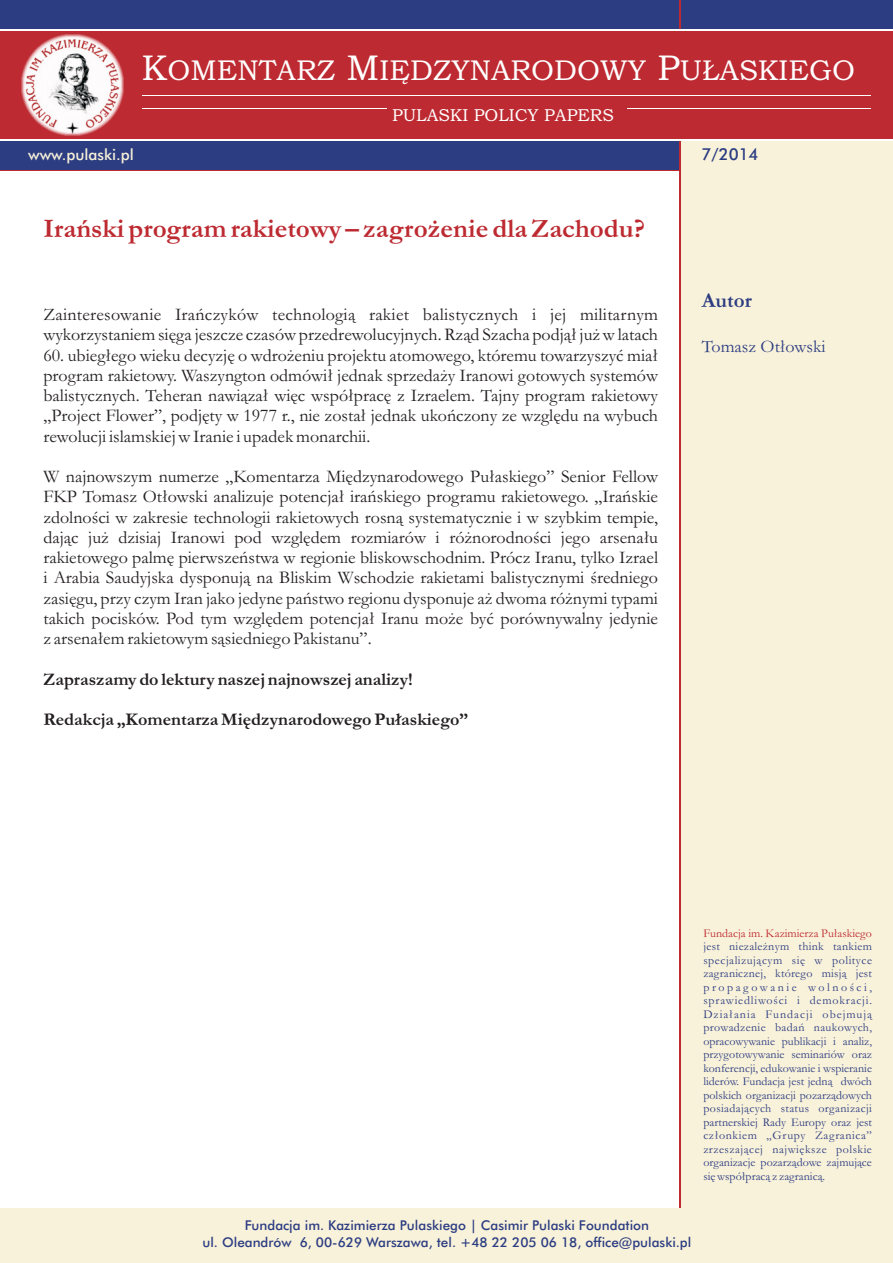
<style>
.page{position:relative;width:893px;height:1263px;background:#fff}
.page>*{position:absolute;margin:0;border:0;box-sizing:border-box;transform-origin:0 0}
.t1{font:28.65px "Bookman Old Style";color:#fff}
.t2{font:700 27px "Garamond";color:#bd2a31}
.t3{font:700 21px "Garamond";color:#2c3d82}
.t4{font:18px/20.2px "Garamond";color:#231f20;text-align:justify}
.t5{font:700 18px "Garamond";color:#231f20}
.t6{font:18px "Garamond";color:#2c3d82}
.t7{font:17.4px "Bookman Old Style";color:#fff}
.t8{font:500 16.5px "Futura BT";color:#2c3d82}
.t9{font:500 15.45px "Futura BT";color:#f9f2da}
.t10{font:500 13.5px/16.2px "Futura BT";color:#2c3d82;text-align:center}
.t11{font:12px/13.5px "Garamond";color:#2c3d82;text-align:justify}
.t12{font:12px "Garamond";color:#bd2a31}
.s1{font-size:35.85px}
</style>
<div class="page">
<div style="left:0;top:0;width:893px;height:170px;background:#bd2a31"></div>
<div style="left:0;top:0;width:893px;height:30px;background:#2c3d82"></div>
<img style="left:22px;top:34px;width:101px;height:102px">
<hr style="left:142px;top:108px;width:245px;height:1px;background:#fff">
<div style="left:0;top:140px;width:886px;height:30px;background:#2c3d82"></div>
<div style="left:679px;top:140px;width:214px;height:1123px;background:#f9f2da"></div>
<hr style="left:679px;top:0;width:1px;height:1263px;background:#bd2a31">
<hr style="left:0;top:139px;width:893px;height:1px;background:#fff">
<hr style="left:142px;top:95px;width:729px;height:1px;background:#fff">
<hr style="left:627px;top:108px;width:244px;height:1px;background:#fff">
<hr style="left:0;top:30px;width:893px;height:1px;background:#fff">
<div style="left:0;top:1208px;width:893px;height:55px;background:#f9f2da"></div>
<h1 class="t1" style="left:142px;top:59px;width:715px"><span class="s1">K</span>OMENTARZ <span class="s1">M</span>IÊDZYNARODOWY <span class="s1">P</span>U£ASKIEGO</h1>
<p class="t9" style="left:28px;top:148px;width:107px">www.pulaski.pl</p>
<p class="t7" style="left:392px;top:108px;width:223px">PULASKI POLICY PAPERS</p>
<h2 class="t2" style="left:43px;top:219px;width:603px">Irañski program rakietowy – zagro¿enie dla Zachodu?</h2>
<p class="t4" style="left:43px;top:307px;width:616px">Zainteresowanie Irañczyków technologi¹ rakiet balistycznych i jej militarnym wykorzystaniem siêga jeszcze czasów przedrewolucyjnych. Rz¹d Szacha podj¹³ ju¿ w latach</p>
<p class="t4" style="left:43px;top:347px;width:616px">60. ubieg³ego wieku decyzjê o wdro¿eniu projektu atomowego, któremu towarzyszyæ mia³ program rakietowy. Waszyngton odmówi³ jednak sprzeda¿y Iranowi gotowych systemów balistycznych. Teheran nawi¹za³ wiêc wspó³pracê z Izraelem. Tajny program rakietowy „Project Flower”, podjêty w 1977 r., nie zosta³ jednak ukoñczony ze wzglêdu na wybuch rewolucji islamskiej w Iranie i upadek monarchii.</p>
<p class="t4" style="left:43px;top:469px;width:616px">W najnowszym numerze „Komentarza Miêdzynarodowego Pu³askiego” Senior Fellow FKP Tomasz Ot³owski analizuje potencja³ irañskiego programu rakietowego. „Irañskie zdolnoœci w zakresie technologii rakietowych rosn¹ systematycznie i w szybkim tempie, daj¹c ju¿ dzisiaj Iranowi pod wzglêdem rozmiarów i ró¿norodnoœci jego arsena³u rakietowego palmê pierwszeñstwa w regionie bliskowschodnim. Prócz Iranu, tylko Izrael i Arabia Saudyjska dysponuj¹ na Bliskim Wschodzie rakietami balistycznymi œredniego zasiêgu, przy czym Iran jako jedyne pañstwo regionu dysponuje a¿ dwoma ró¿nymi typami takich pocisków. Pod tym wzglêdem potencja³ Iranu mo¿e byæ porównywalny jedynie z arsena³em rakietowym s¹siedniego Pakistanu”.</p>
<p class="t5" style="left:43px;top:673px;width:371px">Zapraszamy do lektury naszej najnowszej analizy!</p>
<p class="t5" style="left:43px;top:713px;width:426px">Redakcja „Komentarza Miêdzynarodowego Pu³askiego”</p>
<p class="t8" style="left:702px;top:148px;width:58px">7/2014</p>
<p class="t3" style="left:702px;top:294px;width:52px">Autor</p>
<p class="t6" style="left:702px;top:340px;width:125px">Tomasz Ot³owski</p>
<p class="t12" style="left:703px;top:929px;width:170px">Fundacja im. Kazimierza Pu³askiego</p>
<p class="t11" style="left:703px;top:941px;width:170px">jest niezale¿nym think tankiem specjalizuj¹cym siê w polityce zagranicznej, którego misj¹ jest propagowanie wolnoœci, sprawiedliwoœci i demokracji.<br>Dzia³ania Fundacji obejmuj¹ prowadzenie badañ naukowych, opracowywanie publikacji i analiz, przygotowywanie seminariów oraz konferencji, edukowanie i wspieranie liderów. Fundacja jest jedn¹ dwóch polskich organizacji pozarz¹dowych posiadaj¹cych status organizacji partnerskiej Rady Europy oraz jest cz³onkiem „Grupy Zagranica” zrzeszaj¹cej najwiêksze polskie organizacje pozarz¹dowe zajmuj¹ce siê wspó³prac¹ z zagranic¹.</p>
<p class="t10" style="left:202px;top:1219px;width:490px">Fundacja im. Kazimierza Pulaskiego | Casimir Pulaski Foundation<br>ul. Oleandrów 6, 00-629 Warszawa, tel. +48 22 205 06 18, office@pulaski.pl</p>
</div>
